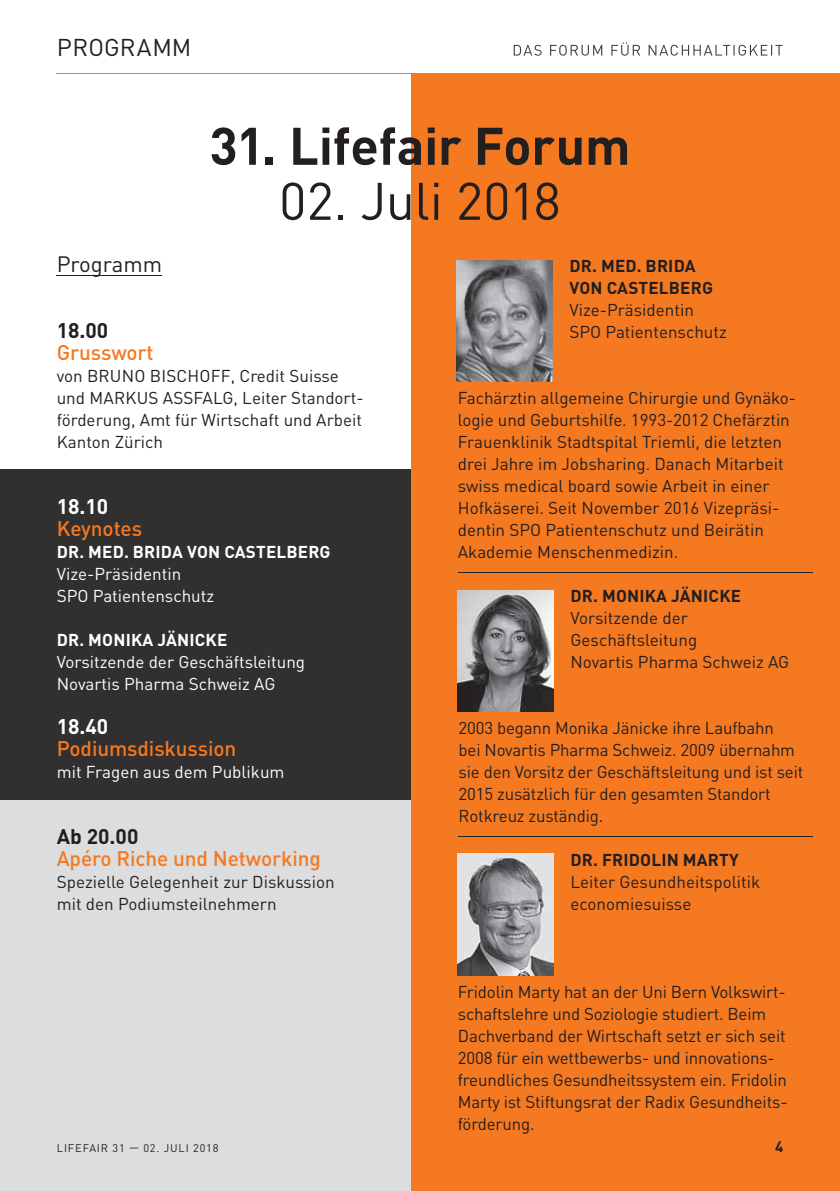
<style>
.page{position:relative;width:840px;height:1191px;background:#fff}
.page>*{position:absolute;margin:0;border:0;box-sizing:border-box;transform-origin:0 0}
.t1{font:700 52px "DIN";letter-spacing:-.005em;color:#231f20}
.t2{font:52px "DIN Pro";letter-spacing:-.015em;color:#231f20}
.t3{font:24px "DIN Pro";letter-spacing:.01em;color:#231f20}
.t4{font:22px "DIN Pro";color:#231f20}
.t5{font:500 21px "DIN";letter-spacing:-.005em;color:#f47921}
.t6{font:700 21px "DIN";color:#231f20}
.t7{font:700 21px "DIN";color:#fff}
.t8{font:17px/22px "DIN Pro";letter-spacing:-.005em;color:#231f20}
.t9{font:17px/22px "DIN Pro";color:#fff}
.t10{font:700 17px/22px "DIN Pro";letter-spacing:.01em;color:#231f20}
.t11{font:700 17px "DIN Pro";letter-spacing:.01em;color:#fff}
.t12{font:700 15px "DIN";color:#231f20}
.t13{font:11px "DIN Pro";letter-spacing:.08em;color:#231f20}
</style>
<div class="page">
<div style="left:0;top:756px;width:419px;height:435px;background:#dcdddf"></div>
<div style="left:0;top:470px;width:419px;height:330px;background:#312f30"></div>
<div style="left:411px;top:73px;width:428px;height:1118px;background:#f47921"></div>
<hr style="left:57px;top:275px;width:105px;height:1px;background:#231f20">
<hr style="left:57px;top:73px;width:725px;height:1px;background:#f47921">
<svg style="left:513px;top:42px;width:269px;height:14px"></svg>
<hr style="left:457px;top:836px;width:355px;height:1px;background:#231f20">
<img style="left:457px;top:853px;width:96px;height:122px">
<img style="left:457px;top:590px;width:96px;height:122px">
<img style="left:456px;top:260px;width:96px;height:122px">
<hr style="left:457px;top:572px;width:355px;height:1px;background:#231f20">
<h2 class="t3" style="left:57px;top:31px;width:136px">PROGRAMM</h2>
<h1 class="t1" style="left:209px;top:112px;width:422px">31. Lifefair Forum</h1>
<h1 class="t2" style="left:279px;top:166px;width:283px">02. Juli 2018</h1>
<p class="t10" style="left:569px;top:254px;width:145px">DR. MED. BRIDA<br>VON CASTELBERG</p>
<p class="t8" style="left:569px;top:298px;width:159px">Vize-Präsidentin<br>SPO Patientenschutz</p>
<p class="t4" style="left:57px;top:249px;width:107px">Programm</p>
<p class="t6" style="left:57px;top:316px;width:53px">18.00</p>
<p class="t5" style="left:57px;top:338px;width:98px">Grusswort</p>
<p class="t8" style="left:57px;top:364px;width:308px">von BRUNO BISCHOFF, Credit Suisse und MARKUS ASSFALG, Leiter Standort&shy;förderung, Amt für Wirtschaft und Arbeit<br>Kanton Zürich</p>
<p class="t8" style="left:457px;top:386px;width:339px">Fachärztin allgemeine Chirurgie und Gynäko&shy;logie und Geburtshilfe. 1993-2012 Chefärztin Frauenklinik Stadtspital Triemli, die letzten drei Jahre im Jobsharing. Danach Mitarbeit swiss medical board sowie Arbeit in einer Hofkäserei. Seit November 2016 Vizepräsi&shy;dentin SPO Patientenschutz und Beirätin Akademie Menschenmedizin.</p>
<p class="t10" style="left:570px;top:584px;width:172px">DR. MONIKA JÄNICKE</p>
<p class="t8" style="left:570px;top:606px;width:220px">Vorsitzende der<br>Geschäftsleitung<br>Novartis Pharma Schweiz AG</p>
<p class="t7" style="left:57px;top:492px;width:53px">18.10</p>
<p class="t5" style="left:57px;top:514px;width:87px">Keynotes</p>
<p class="t11" style="left:57px;top:540px;width:275px">DR. MED. BRIDA VON CASTELBERG</p>
<p class="t9" style="left:57px;top:562px;width:159px">Vize-Präsidentin<br>SPO Patientenschutz</p>
<p class="t11" style="left:57px;top:628px;width:172px">DR. MONIKA JÄNICKE</p>
<p class="t9" style="left:57px;top:650px;width:250px">Vorsitzende der Geschäftsleitung<br>Novartis Pharma Schweiz AG</p>
<p class="t7" style="left:57px;top:712px;width:53px">18.40</p>
<p class="t5" style="left:57px;top:734px;width:181px">Podiumsdiskussion</p>
<p class="t9" style="left:57px;top:760px;width:229px">mit Fragen aus dem Publikum</p>
<p class="t8" style="left:458px;top:716px;width:346px">2003 begann Monika Jänicke ihre Laufbahn<br>bei Novartis Pharma Schweiz. 2009 übernahm sie den Vorsitz der Geschäftsleitung und ist seit 2015 zusätzlich für den gesamten Standort Rotkreuz zuständig.</p>
<p class="t10" style="left:570px;top:848px;width:170px">DR. FRIDOLIN MARTY</p>
<p class="t8" style="left:570px;top:870px;width:191px">Leiter Gesundheitspolitik economiesuisse</p>
<p class="t6" style="left:57px;top:822px;width:83px">Ab 20.00</p>
<p class="t5" style="left:57px;top:844px;width:265px">Apéro Riche und Networking</p>
<p class="t8" style="left:57px;top:870px;width:279px">Spezielle Gelegenheit zur Diskussion mit den Podiumsteilnehmern</p>
<p class="t13" style="left:57px;top:1140px;width:163px">LIFEFAIR 31 — 02. JULI 2018</p>
<p class="t8" style="left:457px;top:980px;width:331px">Fridolin Marty hat an der Uni Bern Volkswirt&shy;schaftslehre und Soziologie studiert. Beim Dachverband der Wirtschaft setzt er sich seit 2008 für ein wettbewerbs- und innovations&shy;freundliches Gesundheitssystem ein. Fridolin Marty ist Stiftungsrat der Radix Gesundheits&shy;förderung.</p>
<p class="t12" style="left:774px;top:1136px;width:10px">4</p>
</div>
